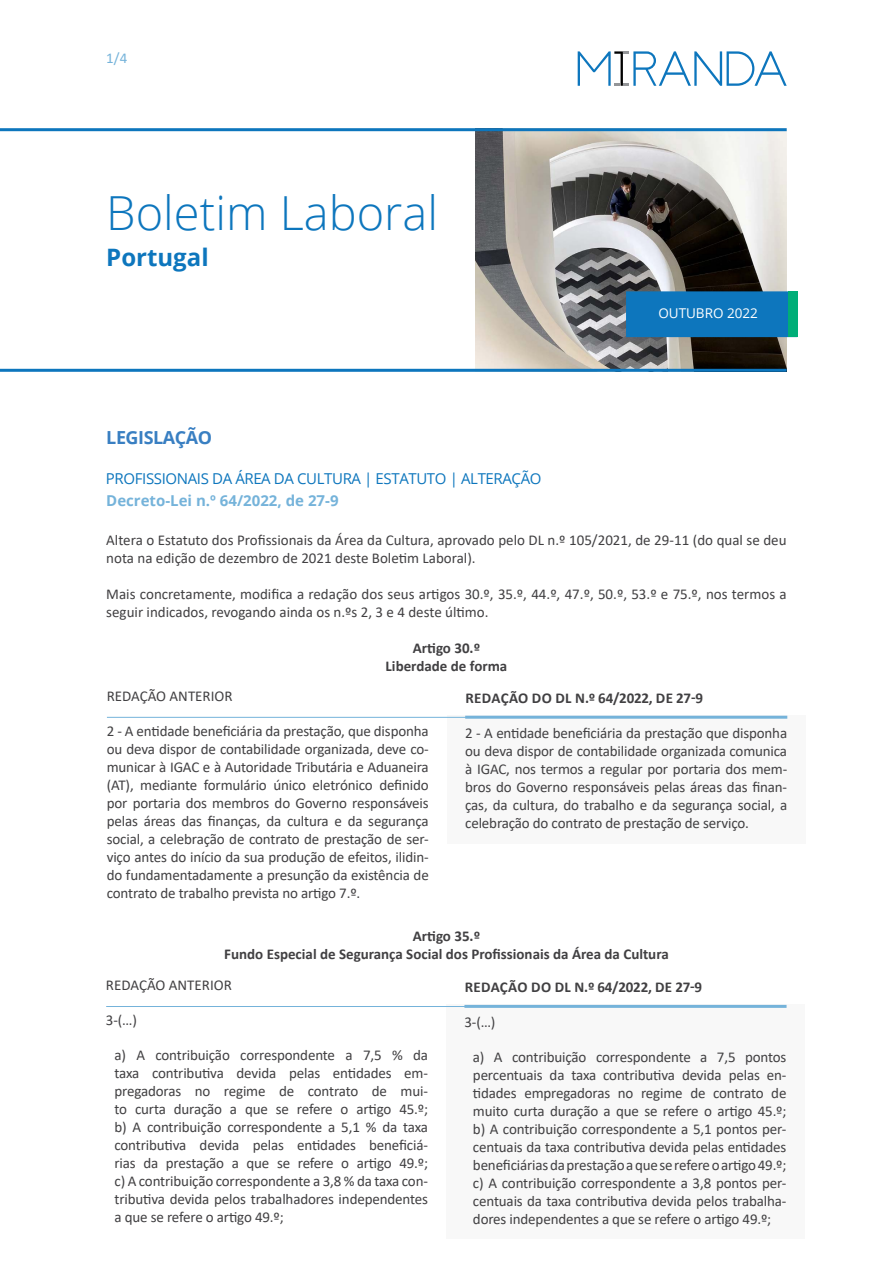
<style>
.page{position:relative;width:893px;height:1263px;background:#fff}
.page>*{position:absolute;margin:0;border:0;box-sizing:border-box;transform-origin:0 0}
.t1{font:300 46.95px "Open Sans";color:#0d76bd}
.t2{font:700 24px "Open Sans";color:#0d76bd}
.t3{font:700 18px "Open Sans";letter-spacing:-.025em;color:#397fc2}
.t4{font:15px/18px "Calibri";letter-spacing:-.01em;color:#414042;text-align:justify}
.t5{font:700 15px/18px "Calibri";color:#414042;text-align:center}
.t6{font:15px "Open Sans";letter-spacing:-.025em;color:#0d76bd}
.t7{font:700 15px "Open Sans";color:#75b3da}
.t8{font:15px "Calibri";color:#75b3da}
.t9{font:13.5px "Open Sans";color:#fff}
</style>
<div class="page">
<svg style="left:578px;top:51px;width:209px;height:35px"></svg>
<img style="left:476px;top:129px;width:311px;height:243px">
<div style="left:626px;top:291px;width:171px;height:46px;background:#0d76bd;border:3px solid #0d76bd"></div>
<div style="left:788px;top:291px;width:9px;height:46px;background:#00ae78"></div>
<hr style="left:0;top:128px;width:785px;height:3px;background:#0d76bd">
<hr style="left:0;top:369px;width:785px;height:3px;background:#0d76bd">
<div style="left:447px;top:716px;width:358px;height:128px;background:#f8f8f8"></div>
<hr style="left:107px;top:717px;width:677px;height:1px;background:#75b3da">
<hr style="left:465px;top:716px;width:322px;height:3px;background:#75b3da">
<div style="left:446px;top:1005px;width:359px;height:234px;background:#f8f8f8"></div>
<hr style="left:106px;top:1006px;width:677px;height:1px;background:#75b3da">
<hr style="left:464px;top:1005px;width:322px;height:3px;background:#75b3da">
<p class="t8" style="left:106px;top:47px;width:22px">1/4</p>
<h1 class="t1" style="left:106px;top:180px;width:333px">Boletim Laboral</h1>
<h2 class="t2" style="left:106px;top:240px;width:104px">portugal</h2>
<p class="t3" style="left:106px;top:425px;width:107px">LEGISLAÇÃO</p>
<p class="t6" style="left:106px;top:468px;width:437px">PROFISSIONAIS DA ÁREA DA CULTURA | ESTATUTO | ALTERAÇÃO</p>
<p class="t9" style="left:658px;top:304px;width:10px">OUTU</p>
<p class="t9" style="left:696px;top:304px;width:64px">BRO 2022</p>
<p class="t7" style="left:106px;top:490px;width:234px">Decreto-Lei n.º 64/2022, de 27-9</p>
<p class="t4" style="left:106px;top:530px;width:682px">Altera o Estatuto dos Profissionais da Área da Cultura, aprovado pelo DL n.º 105/2021, de 29-11 (do qual se deu nota na edição de dezembro de 2021 deste Boletim Laboral).</p>
<p class="t4" style="left:106px;top:584px;width:682px">Mais concretamente, modifica a redação dos seus artigos 30.º, 35.º, 44.º, 47.º, 50.º, 53.º e 75.º, nos termos a seguir indicados, revogando ainda os n.ºs 2, 3 e 4 deste último.</p>
<p class="t5" style="left:386px;top:639px;width:123px">Artigo 30.º<br>Liberdade de forma</p>
<p class="t4" style="left:107px;top:687px;width:127px">REDAÇÃO ANTERIOR</p>
<p class="t4" style="left:107px;top:722px;width:324px">2 - A entidade beneficiária da prestação, que disponha ou deva dispor de contabilidade organizada, deve co&shy;municar à IGAC e à Autoridade Tributária e Aduaneira (AT), mediante formulário único eletrónico definido por portaria dos membros do Governo responsáveis pelas áreas das finanças, da cultura e da segurança social, a celebração de contrato de prestação de ser&shy;viço antes do início da sua produção de efeitos, ilidin&shy;do fundamentadamente a presunção da existência de contrato de trabalho prevista no artigo 7.º.</p>
<p class="t5" style="left:465px;top:689px;width:239px">Redação do DL n.º 64/2022, de 27-9</p>
<p class="t4" style="left:465px;top:724px;width:324px">2 - A entidade beneficiária da prestação que disponha ou deva dispor de contabilidade organizada comunica à IGAC, nos termos a regular por portaria dos mem&shy;bros do Governo responsáveis pelas áreas das finan&shy;ças, da cultura, do trabalho e da segurança social, a celebração do contrato de prestação de serviço.</p>
<p class="t5" style="left:224px;top:927px;width:446px">Artigo 35.º<br>Fundo Especial de Segurança Social dos Profissionais da Área da Cultura</p>
<p class="t4" style="left:106px;top:976px;width:127px">REDAÇÃO ANTERIOR</p>
<p class="t4" style="left:106px;top:1011px;width:33px">3-(…)</p>
<p class="t4" style="left:114px;top:1046px;width:315px">a) A contribuição correspondente a 7,5 % da taxa contributiva devida pelas entidades em&shy;pregadoras no regime de contrato de mui&shy;to curta duração a que se refere o artigo 45.º; b) A contribuição correspondente a 5,1 % da taxa contributiva devida pelas entidades beneficiá&shy;rias da prestação a que se refere o artigo 49.º; c) A contribuição correspondente a 3,8 % da taxa con&shy;tributiva devida pelos trabalhadores independentes a que se refere o artigo 49.º;</p>
<p class="t5" style="left:465px;top:978px;width:239px">Redação do DL n.º 64/2022, de 27-9</p>
<p class="t4" style="left:464px;top:1013px;width:33px">3-(…)</p>
<p class="t4" style="left:473px;top:1048px;width:315px">a) A contribuição correspondente a 7,5 pontos percentuais da taxa contributiva devida pelas en&shy;tidades empregadoras no regime de contrato de muito curta duração a que se refere o artigo 45.º; b) A contribuição correspondente a 5,1 pontos per&shy;centuais da taxa contributiva devida pelas entidades beneficiárias da prestação a que se refere o artigo 49.º; c) A contribuição correspondente a 3,8 pontos per&shy;centuais da taxa contributiva devida pelos trabalha&shy;dores independentes a que se refere o artigo 49.º;</p>
</div>
